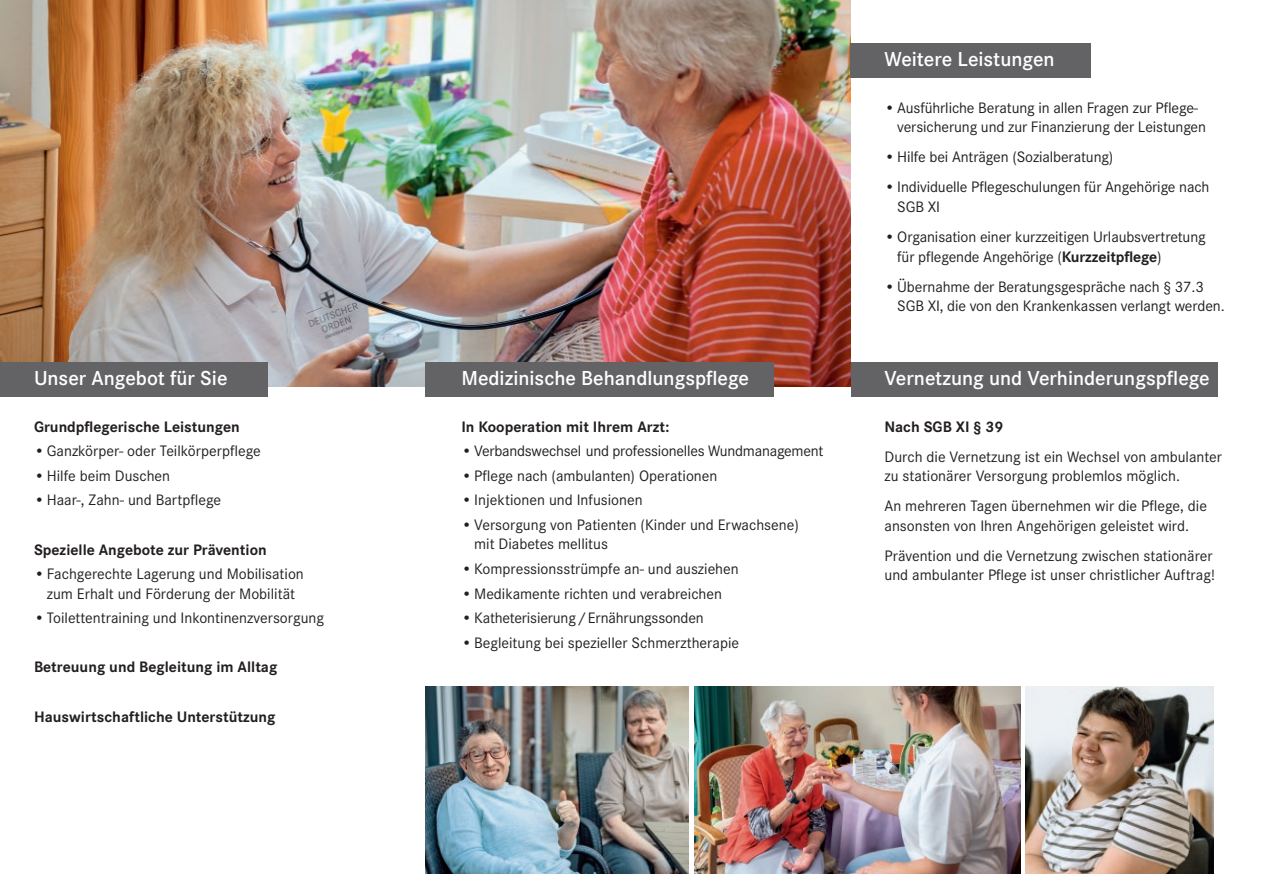
<style>
.page{position:relative;width:1263px;height:893px;background:#fff}
.page>*{position:absolute;margin:0;border:0;box-sizing:border-box;transform-origin:0 0}
.t1{font:600 21px "Corporate S";color:#fff}
.t2{font:15.75px/19.5px "Corporate S";color:#231f20}
.t3{font:700 15.75px "Corporate S";color:#231f20}
.s1{font-weight:700}
</style>
<div class="page">
<img style="left:0;top:0;width:850px;height:387px">
<div style="left:0;top:362px;width:268px;height:34px;background:#636366"></div>
<img style="left:425px;top:686px;width:264px;height:188px">
<img style="left:694px;top:687px;width:326px;height:187px">
<div style="left:850px;top:362px;width:367px;height:34px;background:#636366"></div>
<div style="left:425px;top:362px;width:349px;height:34px;background:#636366"></div>
<div style="left:850px;top:43px;width:241px;height:34px;background:#636366"></div>
<img style="left:1026px;top:687px;width:187px;height:187px">
<h1 class="t1" style="left:34px;top:364px;width:195px">Unser Angebot für Sie</h1>
<p class="t3" style="left:34px;top:415px;width:207px">Grundpflegerische Leistungen</p>
<p class="t2" style="left:34px;top:441px;width:228px">•Ganzkörper- oder Teilkörperpflege</p>
<p class="t2" style="left:34px;top:465px;width:138px">•Hilfe beim Duschen</p>
<p class="t2" style="left:34px;top:490px;width:189px">•Haar-, Zahn- und Bartpflege</p>
<p class="t3" style="left:34px;top:538px;width:234px">Spezielle Angebote zur Prävention</p>
<p class="t2" style="left:34px;top:564px;width:271px;text-align:center">•Fachgerechte Lagerung und Mobilisation zum Erhalt und Förderung der Mobilität</p>
<p class="t2" style="left:34px;top:608px;width:292px">•Toilettentraining und Inkontinenzversorgung</p>
<p class="t3" style="left:34px;top:656px;width:245px">Betreuung und Begleitung im Alltag</p>
<p class="t3" style="left:34px;top:706px;width:243px">Hauswirtschaftliche Unterstützung</p>
<h1 class="t1" style="left:884px;top:45px;width:172px">Weitere Leistungen</h1>
<p class="t2" style="left:897px;top:97px;width:310px;text-indent:-13px">•Ausführliche Beratung in allen Fragen zur Pflege&shy;versicherung und zur Finanzierung der Leistungen</p>
<p class="t2" style="left:884px;top:147px;width:230px">•Hilfe bei Anträgen (Sozialberatung)</p>
<p class="t2" style="left:897px;top:177px;width:314px;text-indent:-13px">•Individuelle Pflegeschulungen für Angehörige nach<br>SGB XI</p>
<p class="t2" style="left:897px;top:226px;width:310px;text-indent:-13px">•Organisation einer kurzzeitigen Urlaubsvertretung für pflegende Angehörige (<span class="s1">Kurzzeitpflege</span>)</p>
<p class="t2" style="left:897px;top:276px;width:329px;text-indent:-13px">•Übernahme der Beratungsgespräche nach § 37.3<br>SGB XI, die von den Krankenkassen verlangt werden.</p>
<h1 class="t1" style="left:461px;top:364px;width:289px">Medizinische Behandlungspflege</h1>
<h1 class="t1" style="left:884px;top:364px;width:327px">Vernetzung und Verhinderungspflege</h1>
<p class="t3" style="left:461px;top:415px;width:210px">In Kooperation mit Ihrem Arzt:</p>
<p class="t2" style="left:461px;top:441px;width:364px">• Verbandswechsel und professionelles Wundmanagement</p>
<p class="t2" style="left:461px;top:465px;width:258px">•Pflege nach (ambulanten) Operationen</p>
<p class="t2" style="left:461px;top:490px;width:183px">•Injektionen und Infusionen</p>
<p class="t2" style="left:474px;top:514px;width:326px;text-indent:-13px">•Versorgung von Patienten (Kinder und Erwachsene) mit Diabetes mellitus</p>
<p class="t2" style="left:461px;top:558px;width:279px">•Kompressionsstrümpfe an- und ausziehen</p>
<p class="t2" style="left:461px;top:583px;width:262px">•Medikamente richten und verabreichen</p>
<p class="t2" style="left:461px;top:608px;width:244px">•Katheterisierung/Ernährungssonden</p>
<p class="t2" style="left:461px;top:632px;width:279px">•Begleitung bei spezieller Schmerztherapie</p>
<p class="t3" style="left:884px;top:415px;width:120px">Nach SGB XI § 39</p>
<p class="t2" style="left:884px;top:446px;width:339px">Durch die Vernetzung ist ein Wechsel von ambulanter zu stationärer Versorgung problemlos möglich.</p>
<p class="t2" style="left:884px;top:496px;width:324px">An mehreren Tagen übernehmen wir die Pflege, die ansonsten von Ihren Angehörigen geleistet wird.</p>
<p class="t2" style="left:884px;top:545px;width:332px">Prävention und die Vernetzung zwischen stationärer und ambulanter Pflege ist unser christlicher Auftrag!</p>
</div>
